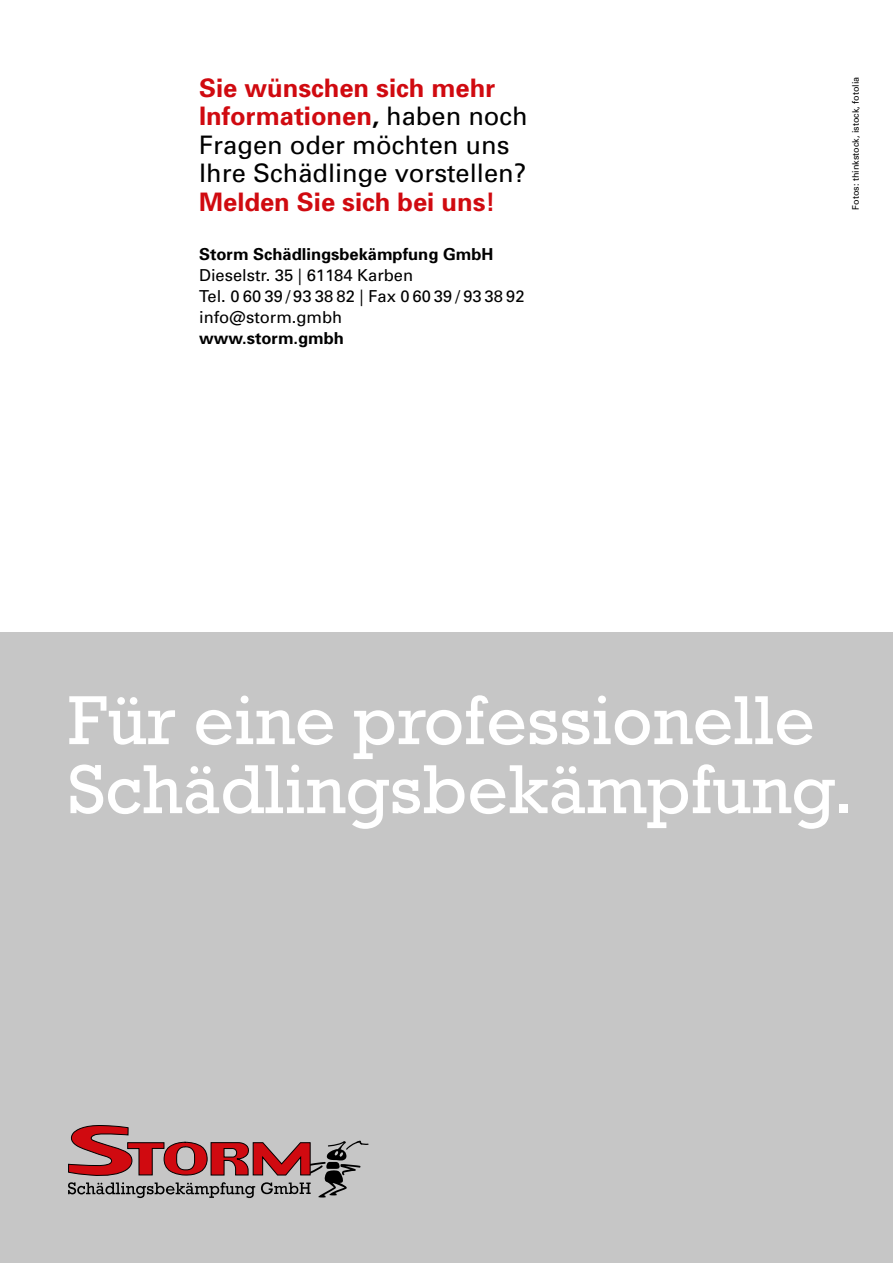
<style>
.page{position:relative;width:893px;height:1263px;background:#fff}
.page>*{position:absolute;margin:0;border:0;box-sizing:border-box;transform-origin:0 0}
.t1{font:70.5px/69px "Rockwell";color:#fff}
.t2{font:25.5px/28.5px "Univers";color:#000}
.t3{font:700 25.5px "Univers";color:#d00a10}
.t4{font:16.5px/21px "Univers";color:#000}
.t5{font:700 16.5px "Univers";color:#000}
.t6{font:9px "Univers";color:#000}
.s1{font-weight:700;color:#d00a10}
.s2{font-weight:700}
</style>
<div class="page">
<div style="left:0;top:632px;width:893px;height:631px;background:#c6c6c6"></div>
<svg style="left:68px;top:1125px;width:301px;height:73px"></svg>
<p class="t2" style="left:199px;top:74px;width:330px"><span class="s1">Sie wünschen sich mehr<br>Informationen</span><span class="s2">,</span> haben noch<br>Fragen oder möchten uns<br>Ihre Schädlinge vorstellen?</p>
<p class="t3" style="left:199px;top:186px;width:298px">Melden Sie sich bei uns!</p>
<p class="t5" style="left:199px;top:244px;width:296px">Storm Schädlingsbekämpfung GmbH</p>
<p class="t4" style="left:199px;top:265px;width:327px">Dieselstr. 35 | 61184 Karben<br>Tel. 0 60 39 / 93 38 82 | Fax 0 60 39 / 93 38 92 info@storm.gmbh</p>
<p class="t5" style="left:199px;top:328px;width:146px">www.storm.gmbh</p>
<p class="t6" style="left:850px;top:210px;width:135px;rotate:-90deg">Fotos: thinkstock, istock, fotolia</p>
<h1 class="t1" style="left:68px;top:687px;width:787px">Für eine professionelle<br>Schädlingsbekämpfung.</h1>
</div>
